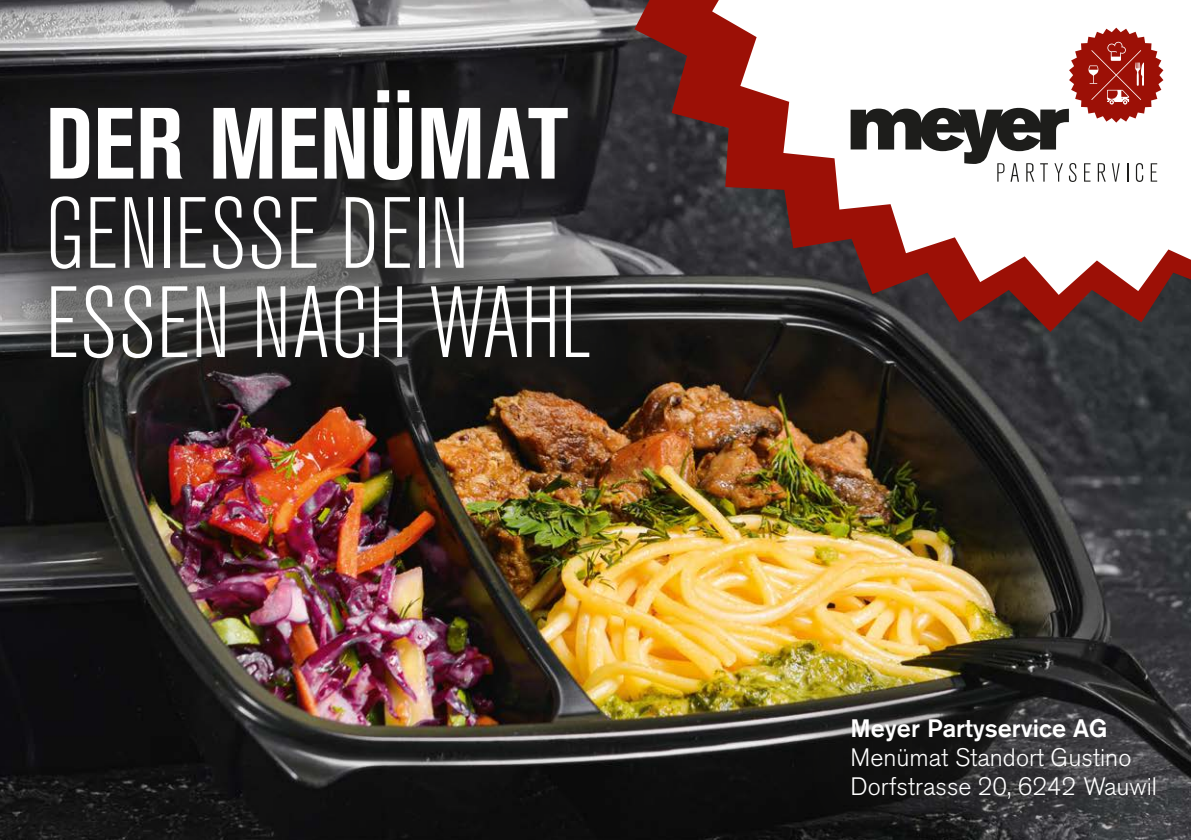
<style>
.page{position:relative;width:1191px;height:840px;background:#fff}
.page>*{position:absolute;margin:0;border:0;box-sizing:border-box;transform-origin:0 0}
.t1{font:300 condensed 100px/89.2px "Akzidenz Grotesk Pro";letter-spacing:.005em;color:#fff}
.t2{font:700 condensed 100px "Akzidenz Grotesk Pro";letter-spacing:-.005em;color:#fff}
.t3{font:300 25px/29px "Akzidenz Grotesk Pro";color:#fff}
.t4{font:500 25px "Akzidenz Grotesk Pro";color:#fff}
</style>
<div class="page">
<img style="left:0;top:0;width:1191px;height:839px">
<div style="left:0;top:36px;width:641px;height:374px;background:#1d1d1b;opacity:.5"></div>
<svg style="left:634px;top:0;width:557px;height:332px;background:#4a2f2f"></svg>
<svg style="left:712px;top:0;width:479px;height:295px"></svg>
<svg style="left:850px;top:28px;width:313px;height:154px"></svg>
<div style="left:775px;top:642px;width:416px;height:197px;background:#1d1d1b;opacity:.25"></div>
<h1 class="t2" style="left:45px;top:79px;width:524px">DER MENÜMAT</h1>
<h1 class="t1" style="left:45px;top:186px;width:547px">GENIESSE DEIN<br>ESSEN NACH WAHL</h1>
<p class="t4" style="left:850px;top:711px;width:258px">Meyer Partyservice AG</p>
<p class="t3" style="left:850px;top:741px;width:308px">Menümat Standort Gustino<br>Dorfstrasse 20, 6242 Wauwil</p>
</div>
